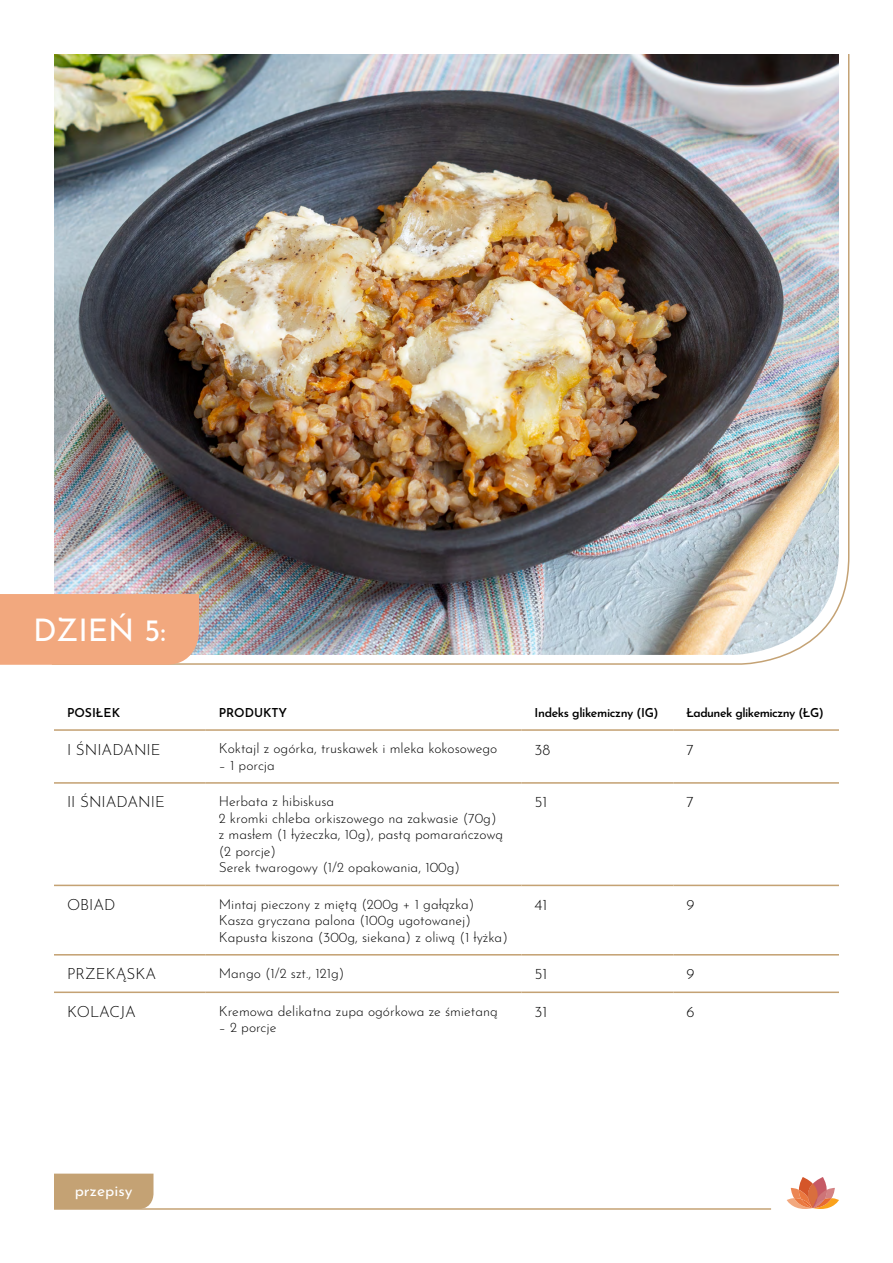
<style>
.page{position:relative;width:893px;height:1263px;background:#fff}
.page>*{position:absolute;margin:0;border:0;box-sizing:border-box;transform-origin:0 0}
.t1{font:31.2px "Josefin Sans";color:#fff}
.t2{font:15.6px "Josefin Sans";color:#fff}
.t3{font:300 15.3px "Josefin Sans";color:#000}
.t4{font:300 13.8px/16.5px "Josefin Sans";color:#000}
.t5{font:600 12.3px "Josefin Sans";letter-spacing:-.03em;color:#000}
.t6{font:600 12.3px "Josefin Sans";color:#000}
</style>
<div class="page">
<svg style="left:787px;top:1177px;width:52px;height:32px"></svg>
<hr style="left:54px;top:1208px;width:717px;height:2px;background:#c4a274">
<div style="left:54px;top:1173px;width:99px;height:36px;background:#c4a274"></div>
<img style="left:54px;top:54px;width:796px;height:611px">
<div style="left:0;top:594px;width:199px;height:71px;background:#f2a87e"></div>
<hr style="left:54px;top:729px;width:152px;height:2px;background:#c4a274">
<hr style="left:206px;top:729px;width:316px;height:2px;background:#c4a274">
<hr style="left:522px;top:729px;width:151px;height:2px;background:#c4a274">
<hr style="left:673px;top:729px;width:166px;height:2px;background:#c4a274">
<hr style="left:54px;top:782px;width:152px;height:2px;background:#c4a274">
<hr style="left:206px;top:782px;width:316px;height:2px;background:#c4a274">
<hr style="left:522px;top:782px;width:151px;height:2px;background:#c4a274">
<hr style="left:673px;top:782px;width:166px;height:2px;background:#c4a274">
<hr style="left:54px;top:885px;width:152px;height:1px;background:#c4a274">
<hr style="left:206px;top:885px;width:316px;height:1px;background:#c4a274">
<hr style="left:522px;top:885px;width:151px;height:1px;background:#c4a274">
<hr style="left:673px;top:885px;width:166px;height:1px;background:#c4a274">
<hr style="left:54px;top:954px;width:152px;height:1px;background:#c4a274">
<hr style="left:206px;top:954px;width:316px;height:1px;background:#c4a274">
<hr style="left:522px;top:954px;width:151px;height:1px;background:#c4a274">
<hr style="left:673px;top:954px;width:166px;height:1px;background:#c4a274">
<hr style="left:54px;top:991px;width:152px;height:2px;background:#c4a274">
<hr style="left:206px;top:991px;width:316px;height:2px;background:#c4a274">
<hr style="left:522px;top:991px;width:151px;height:2px;background:#c4a274">
<hr style="left:673px;top:991px;width:166px;height:2px;background:#c4a274">
<h1 class="t1" style="left:33px;top:604px;width:134px">DZIEŃ 5:</h1>
<p class="t6" style="left:67px;top:702px;width:55px">POSIŁEK</p>
<p class="t6" style="left:219px;top:702px;width:70px">PRODUKTY</p>
<p class="t5" style="left:535px;top:702px;width:126px">Indeks glikemiczny (IG)</p>
<p class="t5" style="left:686px;top:702px;width:139px">Ładunek glikemiczny (ŁG)</p>
<p class="t3" style="left:67px;top:737px;width:95px">I ŚNIADANIE</p>
<p class="t4" style="left:219px;top:739px;width:280px">Koktajl z ogórka, truskawek i mleka kokosowego</p>
<p class="t4" style="left:219px;top:755px;width:57px">– 1 porcja</p>
<p class="t3" style="left:535px;top:737px;width:17px">38</p>
<p class="t3" style="left:686px;top:737px;width:9px">7</p>
<p class="t3" style="left:67px;top:790px;width:99px">II ŚNIADANIE</p>
<p class="t4" style="left:219px;top:792px;width:286px">Herbata z hibiskusa<br>2 kromki chleba orkiszowego na zakwasie (70g) z masłem (1 łyżeczka, 10g), pastą pomarańczową (2 porcje)<br>Serek twarogowy (1/2 opakowania, 100g)</p>
<p class="t3" style="left:535px;top:790px;width:14px">51</p>
<p class="t3" style="left:686px;top:790px;width:9px">7</p>
<p class="t3" style="left:67px;top:893px;width:50px">OBIAD</p>
<p class="t4" style="left:219px;top:894px;width:291px">Mintaj pieczony z miętą (200g + 1 gałązka)<br>Kasza gryczana palona (100g ugotowanej)<br>Kapusta kiszona (300g, siekana) z oliwą (1 łyżka)</p>
<p class="t3" style="left:535px;top:893px;width:14px">41</p>
<p class="t3" style="left:686px;top:893px;width:10px">9</p>
<p class="t3" style="left:67px;top:962px;width:91px">PRZEKĄSKA</p>
<p class="t4" style="left:219px;top:964px;width:127px">Mango (1/2 szt., 121g)</p>
<p class="t3" style="left:535px;top:962px;width:14px">51</p>
<p class="t3" style="left:686px;top:962px;width:10px">9</p>
<p class="t3" style="left:67px;top:999px;width:69px">KOLACJA</p>
<p class="t4" style="left:219px;top:1001px;width:281px">Kremowa delikatna zupa ogórkowa ze śmietaną</p>
<p class="t4" style="left:219px;top:1018px;width:59px">– 2 porcje</p>
<p class="t3" style="left:535px;top:999px;width:14px">31</p>
<p class="t3" style="left:686px;top:999px;width:10px">6</p>
<p class="t2" style="left:75px;top:1177px;width:59px">przepisy</p>
</div>
